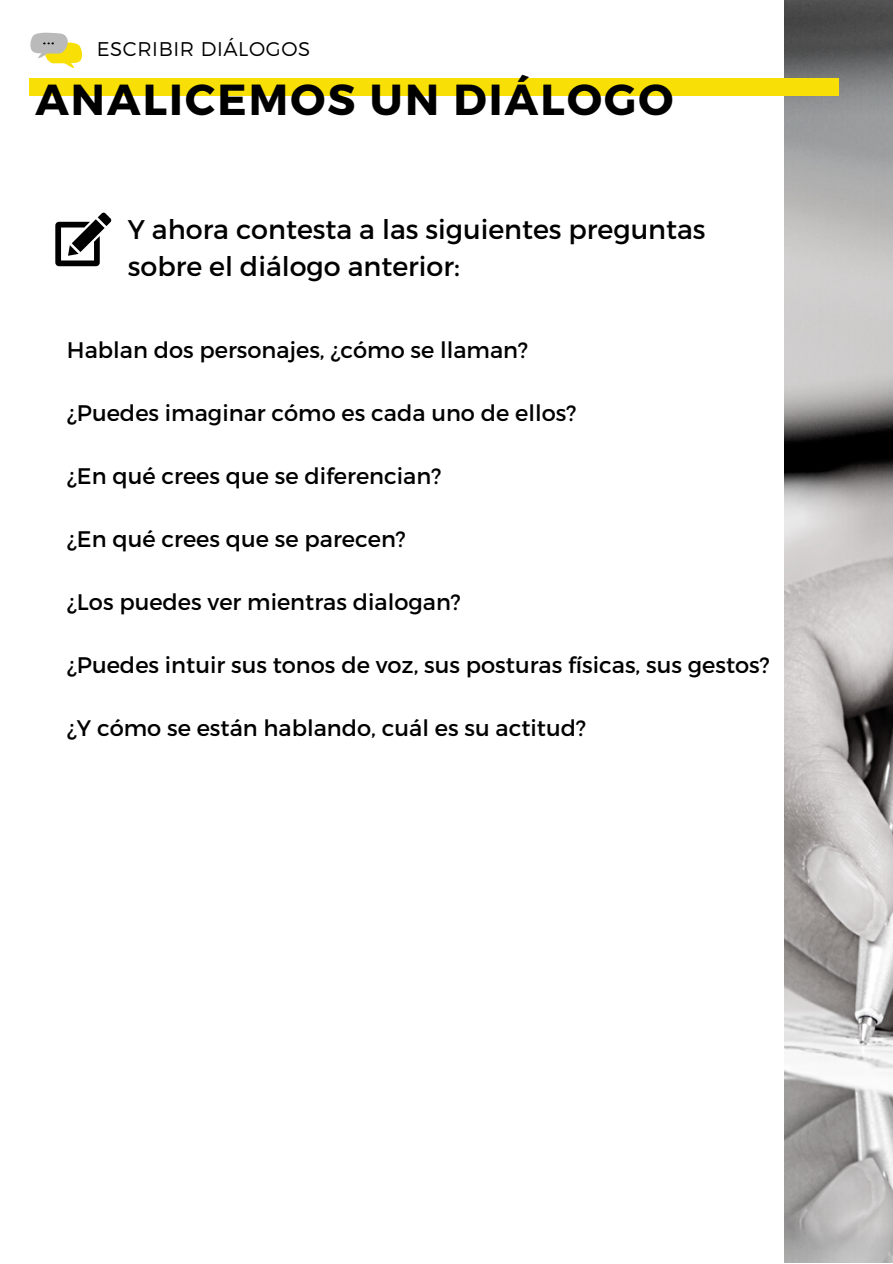
<style>
.page{position:relative;width:893px;height:1264px;background:#fff}
.page>*{position:absolute;margin:0;border:0;box-sizing:border-box;transform-origin:0 0}
.t1{font:700 43.35px "Montserrat";letter-spacing:.05em;color:#000}
.t2{font:27px/37px "Montserrat";color:#000}
.t3{font:22.5px "Montserrat";color:#000}
.t4{font:300 19.8px "Montserrat";letter-spacing:.03em;color:#000}
</style>
<div class="page">
<img style="left:784px;top:0;width:108px;height:1262px">
<div style="left:29px;top:78px;width:810px;height:17px;background:#f8e006"></div>
<svg style="left:30px;top:32px;width:52px;height:36px"></svg>
<svg style="left:55px;top:213px;width:56px;height:53px"></svg>
<p class="t4" style="left:97px;top:36px;width:215px">ESCRIBIR DIÁLOGOS</p>
<p class="t1" style="left:35px;top:72px;width:639px">ANALICEMOS UN DIÁLOGO</p>
<p class="t2" style="left:128px;top:209px;width:579px">Y ahora contesta a las siguientes preguntas sobre el diálogo anterior:</p>
<p class="t3" style="left:67px;top:335px;width:462px">Hablan dos personajes, ¿cómo se llaman?</p>
<p class="t3" style="left:67px;top:398px;width:511px">¿Puedes imaginar cómo es cada uno de ellos?</p>
<p class="t3" style="left:67px;top:461px;width:376px">¿En qué crees que se diferencian?</p>
<p class="t3" style="left:67px;top:524px;width:340px">¿En qué crees que se parecen?</p>
<p class="t3" style="left:67px;top:587px;width:395px">¿Los puedes ver mientras dialogan?</p>
<p class="t3" style="left:67px;top:650px;width:704px">¿Puedes intuir sus tonos de voz, sus posturas físicas, sus gestos?</p>
<p class="t3" style="left:67px;top:713px;width:520px">¿Y cómo se están hablando, cuál es su actitud?</p>
</div>
